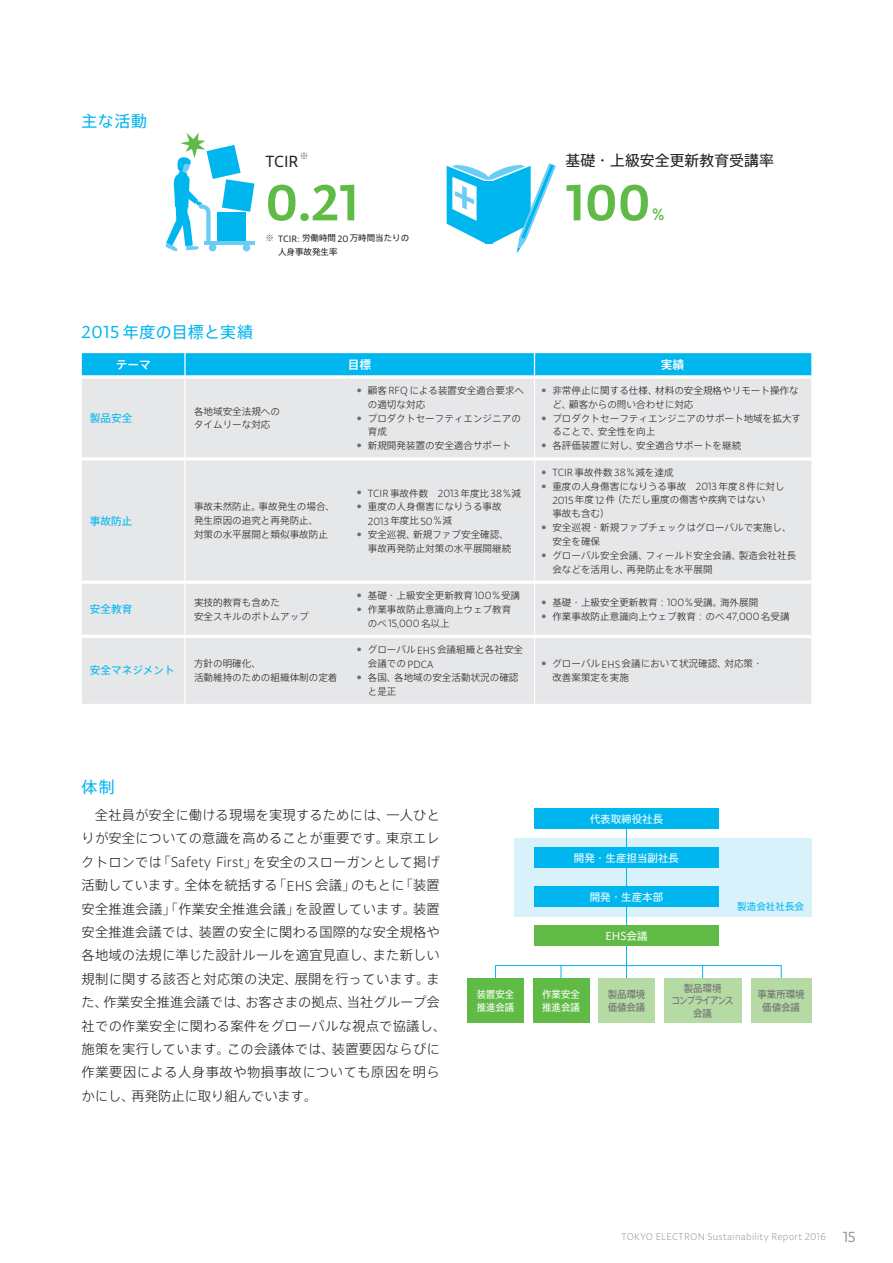
<style>
.page{position:relative;width:893px;height:1263px;background:#fff}
.page>*{position:absolute;margin:0;border:0;box-sizing:border-box;transform-origin:0 0}
.t1{font:500 54.3px "Typonine Sans";color:#60bb46}
.主な取り組みタイトル{font:17.25px "Typonine Sans";color:#231f20}
.t2{font:15.9px "Axis Std";letter-spacing:.025em;color:#00b6ef}
.主な取り組みタイトル-2{font:14.85px "Axis Std";color:#231f20}
.t3{font:500 14.85px "Axis Std";color:#60bb46}
._2015_東京エレクトロン本文{font:300 13.35px/23.4px "Axis Std";letter-spacing:.01em;color:#231f20}
._2015_東京エレクトロン_注記02{font:500 11.7px "Axis Std";color:#fff}
._2015_東京エレクトロン_注記02-2{font:300 11.1px "Typonine Sans";color:#231f20}
._2015_東京エレクトロン_注記02-3{font:10.65px "Axis Std";color:#00b6ef}
.t4{font:300 10.5px "Typonine Sans";letter-spacing:.025em;color:#939598}
.t5{font:10.5px "Axis Std";color:#fff}
.t6{font:9.9px/12.6px "Axis Std";letter-spacing:-.005em;color:#6c6d70;scale:.95 1}
.t7{font:9.9px/12.6px "Axis Std";letter-spacing:-.005em;color:#fff;scale:.95 1}
.t8{font:9.9px/12.6px "Axis Std";letter-spacing:-.125em;color:#6c6d70;text-align:center;scale:.95 1}
._2015_東京エレクトロン_注記02-4{font:300 9.6px/13.8px "Axis Std";color:#231f20}
.t9{font:9.6px "Axis Std";color:#00b6ef}
.主な取り組みタイトル-3{font:8.7px "Axis Std";color:#231f20}
._2015_東京エレクトロン_注記01{font:8.55px/13.8px "Axis Std";color:#231f20}
.s1{font-family:"Typonine Sans";font-size:9.9px}
.s2{font-family:"Typonine Sans";font-size:18.45px}
.s3{font-family:"Typonine Sans";font-size:11.1px}
.s4{font-family:"Axis Std";font-size:9.6px}
.s5{font-family:"Typonine Sans";font-size:15.45px}
.s6{font-weight:400;font-size:15.6px}
</style>
<div class="page">
<svg style="left:447px;top:163px;width:109px;height:90px"></svg>
<div style="left:82px;top:379px;width:729px;height:325px;background:#e6e7e9"></div>
<div style="left:81px;top:353px;width:731px;height:24px;background:#00b6ef"></div>
<hr style="left:82px;top:457px;width:103px;height:3px;background:#fff">
<hr style="left:185px;top:457px;width:164px;height:3px;background:#fff">
<hr style="left:349px;top:457px;width:184px;height:3px;background:#fff">
<hr style="left:533px;top:457px;width:278px;height:3px;background:#fff">
<hr style="left:82px;top:580px;width:103px;height:4px;background:#fff">
<hr style="left:185px;top:580px;width:164px;height:4px;background:#fff">
<hr style="left:349px;top:580px;width:184px;height:4px;background:#fff">
<hr style="left:533px;top:580px;width:278px;height:4px;background:#fff">
<hr style="left:82px;top:635px;width:103px;height:3px;background:#fff">
<hr style="left:185px;top:635px;width:164px;height:3px;background:#fff">
<hr style="left:349px;top:635px;width:184px;height:3px;background:#fff">
<hr style="left:533px;top:635px;width:278px;height:3px;background:#fff">
<svg style="left:82px;top:375px;width:102px;height:2px"></svg>
<svg style="left:186px;top:375px;width:163px;height:4px"></svg>
<svg style="left:349px;top:375px;width:184px;height:2px"></svg>
<svg style="left:533px;top:375px;width:278px;height:2px"></svg>
<hr style="left:184px;top:352px;width:2px;height:367px;background:#fff">
<hr style="left:534px;top:352px;width:1px;height:367px;background:#fff">
<div style="left:514px;top:838px;width:298px;height:78px;background:#d9f1fb"></div>
<hr style="left:702px;top:965px;width:1px;height:35px;background:#00b6ef">
<hr style="left:626px;top:820px;width:1px;height:146px;background:#00b6ef">
<div style="left:495px;top:965px;width:286px;height:17px;border:1px solid #00b6ef"></div>
<div style="left:534px;top:847px;width:185px;height:21px;background:#00b6ef"></div>
<div style="left:534px;top:808px;width:185px;height:21px;background:#00b6ef"></div>
<div style="left:534px;top:886px;width:185px;height:21px;background:#00b6ef"></div>
<div style="left:534px;top:925px;width:185px;height:21px;background:#60bb46"></div>
<hr style="left:561px;top:965px;width:1px;height:35px;background:#00b6ef">
<hr style="left:626px;top:965px;width:1px;height:35px;background:#00b6ef">
<div style="left:467px;top:978px;width:57px;height:45px;background:#60bb46"></div>
<div style="left:533px;top:978px;width:56px;height:45px;background:#60bb46"></div>
<div style="left:598px;top:978px;width:57px;height:45px;background:#b6daa3"></div>
<div style="left:664px;top:978px;width:77px;height:45px;background:#b6daa3"></div>
<div style="left:751px;top:978px;width:61px;height:45px;background:#b6daa3"></div>
<svg style="left:166px;top:133px;width:88px;height:118px"></svg>
<p class="t2" style="left:82px;top:109px;width:67px">主な活動</p>
<p class="主な取り組みタイトル" style="left:265px;top:151px;width:35px">TCIR</p>
<p class="主な取り組みタイトル-3" style="left:300px;top:149px;width:10px">※</p>
<p class="t1" style="left:265px;top:170px;width:95px">0.21</p>
<p class="_2015_東京エレクトロン_注記01" style="left:278px;top:231px;width:133px;text-indent:-13px">※ <span class="s1">TCIR:</span> 労働時間<span class="s1">20</span>万時間当たりの人身事故発生率</p>
<p class="t2" style="left:82px;top:320px;width:173px"><span class="s2">2015</span> 年度の目標と実績</p>
<p class="主な取り組みタイトル-2" style="left:566px;top:150px;width:210px">基礎・上級安全更新教育受講率</p>
<p class="t1" style="left:566px;top:170px;width:87px">100</p>
<p class="t3" style="left:651px;top:203px;width:16px">％</p>
<p class="_2015_東京エレクトロン_注記02" style="left:116px;top:356px;width:37px">テーマ</p>
<p class="_2015_東京エレクトロン_注記02" style="left:348px;top:356px;width:25px">目標</p>
<p class="_2015_東京エレクトロン_注記02" style="left:661px;top:356px;width:25px">実績</p>
<p class="_2015_東京エレクトロン_注記02-3" style="left:90px;top:410px;width:44px">製品安全</p>
<p class="_2015_東京エレクトロン_注記02-3" style="left:90px;top:513px;width:44px">事故防止</p>
<p class="_2015_東京エレクトロン_注記02-3" style="left:90px;top:601px;width:44px">安全教育</p>
<p class="_2015_東京エレクトロン_注記02-3" style="left:90px;top:662px;width:87px">安全マネジメント</p>
<p class="_2015_東京エレクトロン_注記02-4" style="left:194px;top:403px;width:88px">各地域安全法規への</p>
<p class="_2015_東京エレクトロン_注記02-4" style="left:194px;top:417px;width:78px">タイムリーな対応</p>
<p class="_2015_東京エレクトロン_注記02-4" style="left:194px;top:499px;width:143px">事故未然防止。事故発生の場合、</p>
<p class="_2015_東京エレクトロン_注記02-4" style="left:194px;top:513px;width:126px">発生原因の追究と再発防止、</p>
<p class="_2015_東京エレクトロン_注記02-4" style="left:194px;top:527px;width:135px">対策の水平展開と類似事故防止</p>
<p class="_2015_東京エレクトロン_注記02-4" style="left:194px;top:595px;width:88px">実技的教育も含めた</p>
<p class="_2015_東京エレクトロン_注記02-4" style="left:194px;top:609px;width:116px">安全スキルのボトムアップ</p>
<p class="_2015_東京エレクトロン_注記02-4" style="left:194px;top:656px;width:68px">方針の明確化、</p>
<p class="_2015_東京エレクトロン_注記02-4" style="left:194px;top:670px;width:145px">活動維持のための組織体制の定着</p>
<p class="_2015_東京エレクトロン_注記02-4" style="left:368px;top:383px;width:158px;text-indent:-11px"><sup>●</sup> 顧客<span class="s3">RFQ</span>による装置安全適合要求への適切な対応</p>
<p class="_2015_東京エレクトロン_注記02-4" style="left:368px;top:410px;width:155px;text-indent:-11px"><sup>●</sup> プロダクトセーフティエンジニアの育成</p>
<p class="_2015_東京エレクトロン_注記02-4" style="left:357px;top:438px;width:156px"><sup>●</sup> 新規開発装置の安全適合サポート</p>
<p class="_2015_東京エレクトロン_注記02-2" style="left:357px;top:487px;width:165px"><sup>●</sup> TCIR<span class="s4">事故件数　</span>2013<span class="s4">年度比</span>38<span class="s4">％減</span></p>
<p class="_2015_東京エレクトロン_注記02-4" style="left:357px;top:499px;width:156px"><sup>●</sup> 重度の人身傷害になりうる事故　</p>
<p class="_2015_東京エレクトロン_注記02-2" style="left:368px;top:514px;width:86px">2013<span class="s4">年度比</span>50<span class="s4">％減</span></p>
<p class="_2015_東京エレクトロン_注記02-4" style="left:357px;top:527px;width:153px"><sup>●</sup> 安全巡視、新規ファブ安全確認、</p>
<p class="_2015_東京エレクトロン_注記02-4" style="left:368px;top:541px;width:145px">事故再発防止対策の水平展開継続</p>
<p class="_2015_東京エレクトロン_注記02-4" style="left:357px;top:588px;width:164px"><sup>●</sup> 基礎・上級安全更新教育<span class="s3">100</span>％受講</p>
<p class="_2015_東京エレクトロン_注記02-4" style="left:357px;top:602px;width:156px"><sup>●</sup> 作業事故防止意識向上ウェブ教育</p>
<p class="_2015_東京エレクトロン_注記02-2" style="left:368px;top:617px;width:83px"><span class="s4">のべ</span>15,000<span class="s4">名以上</span></p>
<p class="_2015_東京エレクトロン_注記02-4" style="left:368px;top:642px;width:157px;text-indent:-11px"><sup>●</sup> グローバル<span class="s3">EHS</span>会議組織と各社安全会議での<span class="s3">PDCA</span></p>
<p class="_2015_東京エレクトロン_注記02-4" style="left:368px;top:670px;width:152px;text-indent:-11px"><sup>●</sup> 各国、各地域の安全活動状況の確認と是正</p>
<p class="_2015_東京エレクトロン_注記02-4" style="left:552px;top:383px;width:248px;text-indent:-11px"><sup>●</sup> 非常停止に関する仕様、材料の安全規格やリモート操作など、顧客からの問い合わせに対応</p>
<p class="_2015_東京エレクトロン_注記02-4" style="left:552px;top:410px;width:250px;text-indent:-11px"><sup>●</sup> プロダクトセーフティエンジニアのサポート地域を拡大することで、安全性を向上</p>
<p class="_2015_東京エレクトロン_注記02-4" style="left:542px;top:438px;width:201px"><sup>●</sup> 各評価装置に対し、安全適合サポートを継続</p>
<p class="_2015_東京エレクトロン_注記02-4" style="left:542px;top:465px;width:133px"><sup>●</sup> <span class="s3">TCIR</span>事故件数<span class="s3">38</span>％減を達成</p>
<p class="_2015_東京エレクトロン_注記02-4" style="left:552px;top:478px;width:234px;text-indent:-11px"><sup>●</sup> 重度の人身傷害になりうる事故　<span class="s3">2013</span>年度<span class="s3">8</span>件に対し<br><span class="s3">2015</span>年度<span class="s3">12</span>件（ただし重度の傷害や疾病ではない</p>
<p class="_2015_東京エレクトロン_注記02-4" style="left:552px;top:506px;width:59px">事故も含む）</p>
<p class="_2015_東京エレクトロン_注記02-4" style="left:542px;top:520px;width:251px"><sup>●</sup> 安全巡視・新規ファブチェックはグローバルで実施し、</p>
<p class="_2015_東京エレクトロン_注記02-4" style="left:552px;top:534px;width:49px">安全を確保</p>
<p class="_2015_東京エレクトロン_注記02-4" style="left:552px;top:548px;width:245px;text-indent:-11px"><sup>●</sup> グローバル安全会議、フィールド安全会議、製造会社社長会などを活用し、再発防止を水平展開</p>
<p class="_2015_東京エレクトロン_注記02-4" style="left:542px;top:595px;width:218px"><sup>●</sup> 基礎・上級安全更新教育：<span class="s3">100</span>％受講。海外展開</p>
<p class="_2015_東京エレクトロン_注記02-4" style="left:542px;top:609px;width:249px"><sup>●</sup> 作業事故防止意識向上ウェブ教育：のべ<span class="s3">47,000</span>名受講</p>
<p class="_2015_東京エレクトロン_注記02-4" style="left:542px;top:656px;width:222px"><sup>●</sup> グローバル<span class="s3">EHS</span>会議において状況確認、対応策・</p>
<p class="_2015_東京エレクトロン_注記02-4" style="left:552px;top:670px;width:78px">改善案策定を実施</p>
<p class="t2" style="left:82px;top:775px;width:35px">体制</p>
<p class="_2015_東京エレクトロン本文" style="left:82px;top:802px;width:366px;text-indent:13px">全社員が安全に働ける現場を実現するためには、一人ひとりが安全についての意識を高めることが重要です。東京エレクトロンでは「<span class="s5">Safety First</span>」を安全のスローガンとして掲げ活動しています。全体を統括する「<span class="s5">EHS</span> 会議」のもとに「装置安全推進会議」「作業安全推進会議」を設置しています。装置安全推進会議では、装置の安全に関わる国際的な安全規格や各地域の法規に準じた設計ルールを適宜見直し、また新しい規制に関する該否と対応策の決定、展開を行っています。また、作業安全推進会議では、お客さまの拠点、当社グループ会社での作業安全に関わる案件をグローバルな視点で協議し、施策を実行しています。この会議体では、装置要因ならびに作業要因による人身事故や物損事故についても原因を明らかにし、再発防止に取り組んでいます。</p>
<p class="t5" style="left:590px;top:811px;width:75px">代表取締役社長</p>
<p class="t5" style="left:574px;top:850px;width:107px">開発・生産担当副社長</p>
<p class="t5" style="left:590px;top:889px;width:75px">開発・生産本部</p>
<p class="t5" style="left:605px;top:928px;width:44px">EHS会議</p>
<p class="t9" style="left:737px;top:899px;width:68px">製造会社社長会</p>
<p class="t7" style="left:477px;top:987px;width:41px">装置安全推進会議</p>
<p class="t7" style="left:542px;top:987px;width:41px">作業安全推進会議</p>
<p class="t6" style="left:608px;top:987px;width:41px">製品環境価値会議</p>
<p class="t8" style="left:672px;top:981px;width:67px">製品環境<br>コンプライアンス会議</p>
<p class="t6" style="left:757px;top:987px;width:51px;text-align:center">事業所環境価値会議</p>
<p class="t4" style="left:621px;top:1231px;width:236px">TOKYO ELECTRON Sustainability Report 2016 <span class="s6">15</span></p>
</div>
